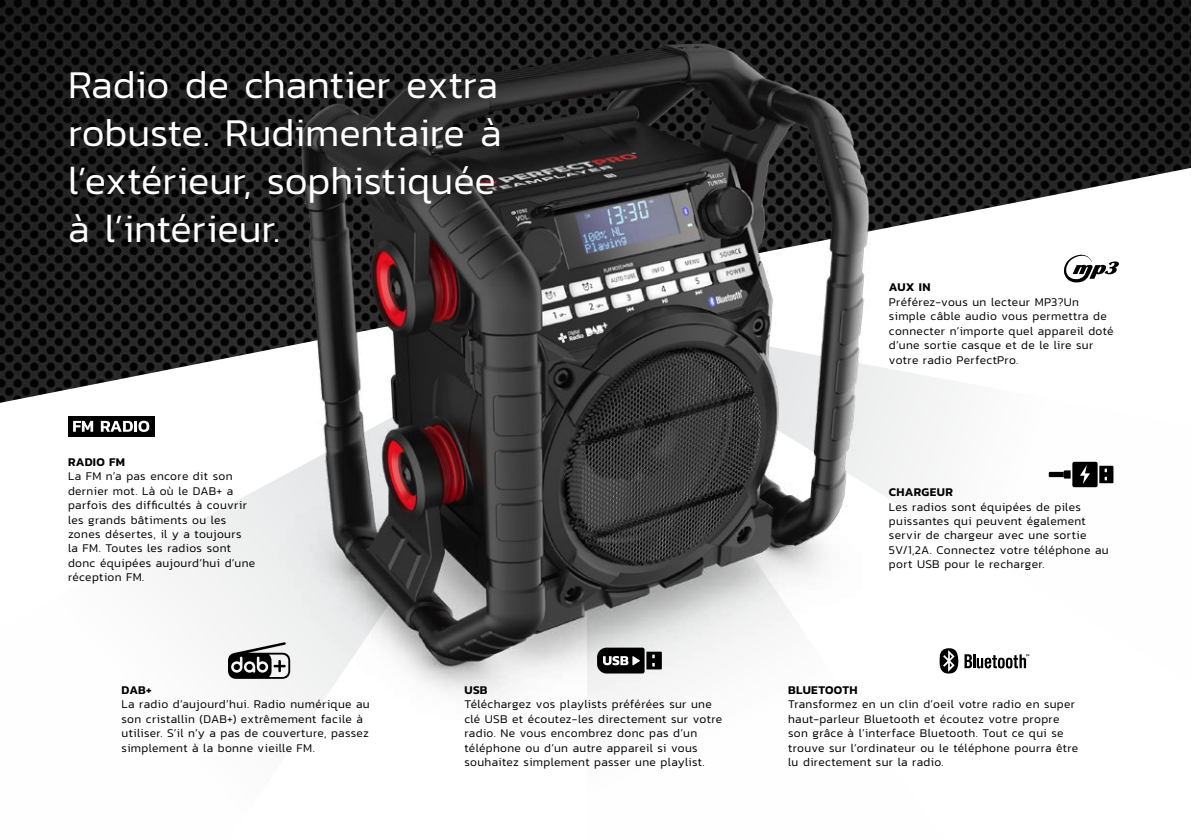
<style>
.page{position:relative;width:1191px;height:840px;background:#fff}
.page>*{position:absolute;margin:0;border:0;box-sizing:border-box;transform-origin:0 0}
.t1{font:300 40px/48px "Kanit";letter-spacing:-.005em;color:#fff}
.t2{font:300 12px/14.4px "Kanit";letter-spacing:.025em;color:#000}
.t3{font:600 12px "Kanit";letter-spacing:.025em;color:#000}
</style>
<div class="page">
<svg style="left:0;top:402px;width:196px;height:194px"></svg>
<img style="left:0;top:0;width:1191px;height:402px">
<img style="left:196px;top:0;width:761px;height:724px">
<svg style="left:939px;top:648px;width:90px;height:25px"></svg>
<svg style="left:228px;top:641px;width:62px;height:37px"></svg>
<div style="left:68px;top:416px;width:86px;height:20px;background:#000"></div>
<svg style="left:73px;top:420px;width:20px;height:11px"></svg>
<svg style="left:101px;top:420px;width:48px;height:11px"></svg>
<svg style="left:597px;top:647px;width:65px;height:26px;background:#424242"></svg>
<svg style="left:1064px;top:254px;width:55px;height:28px"></svg>
<svg style="left:1099px;top:465px;width:14px;height:18px"></svg>
<svg style="left:1048px;top:470px;width:22px;height:8px"></svg>
<div style="left:1072px;top:461px;width:25px;height:26px;background:#000;border-radius:2px"></div>
<svg style="left:1080px;top:465px;width:10px;height:18px"></svg>
<h1 class="t1" style="left:68px;top:60px;width:435px">Radio de chantier extra robuste. Rudimentaire à l’extérieur, sophistiquée à l’intérieur.</h1>
<p class="t3" style="left:68px;top:452px;width:58px">RADIO FM</p>
<p class="t2" style="left:68px;top:468px;width:189px">La FM n’a pas encore dit son dernier mot. Là où le DAB+ a parfois des difficultés à couvrir les grands bâtiments ou les zones désertes, il y a toujours<br>la FM. Toutes les radios sont donc équipées aujourd’hui d’une réception FM.</p>
<p class="t3" style="left:122px;top:680px;width:32px">DAB+</p>
<p class="t2" style="left:122px;top:696px;width:250px">La radio d’aujourd’hui. Radio numérique au son cristallin (DAB+) extrêmement facile à utiliser. S’il n’y a pas de couverture, passez simplement à la bonne vieille FM.</p>
<p class="t3" style="left:464px;top:680px;width:25px">USB</p>
<p class="t2" style="left:464px;top:696px;width:259px">Téléchargez vos playlists préférées sur une clé USB et écoutez-les directement sur votre radio. Ne vous encombrez donc pas d’un téléphone ou d’un autre appareil si vous souhaitez simplement passer une playlist.</p>
<p class="t3" style="left:889px;top:278px;width:43px">AUX IN</p>
<p class="t2" style="left:889px;top:294px;width:226px">Préférez-vous un lecteur MP3?Un simple câble audio vous permettra de connecter n’importe quel appareil doté d’une sortie casque et de le lire sur votre radio PerfectPro.</p>
<p class="t3" style="left:889px;top:482px;width:65px">CHARGEUR</p>
<p class="t2" style="left:889px;top:499px;width:221px">Les radios sont équipées de piles puissantes qui peuvent également servir de chargeur avec une sortie 5V/1,2A. Connectez votre téléphone au port USB pour le recharger.</p>
<p class="t3" style="left:788px;top:680px;width:71px">BLUETOOTH</p>
<p class="t2" style="left:788px;top:696px;width:292px">Transformez en un clin d’oeil votre radio en super haut-parleur Bluetooth et écoutez votre propre son grâce à l’interface Bluetooth. Tout ce qui se trouve sur l’ordinateur ou le téléphone pourra être lu directement sur la radio.</p>
</div>
